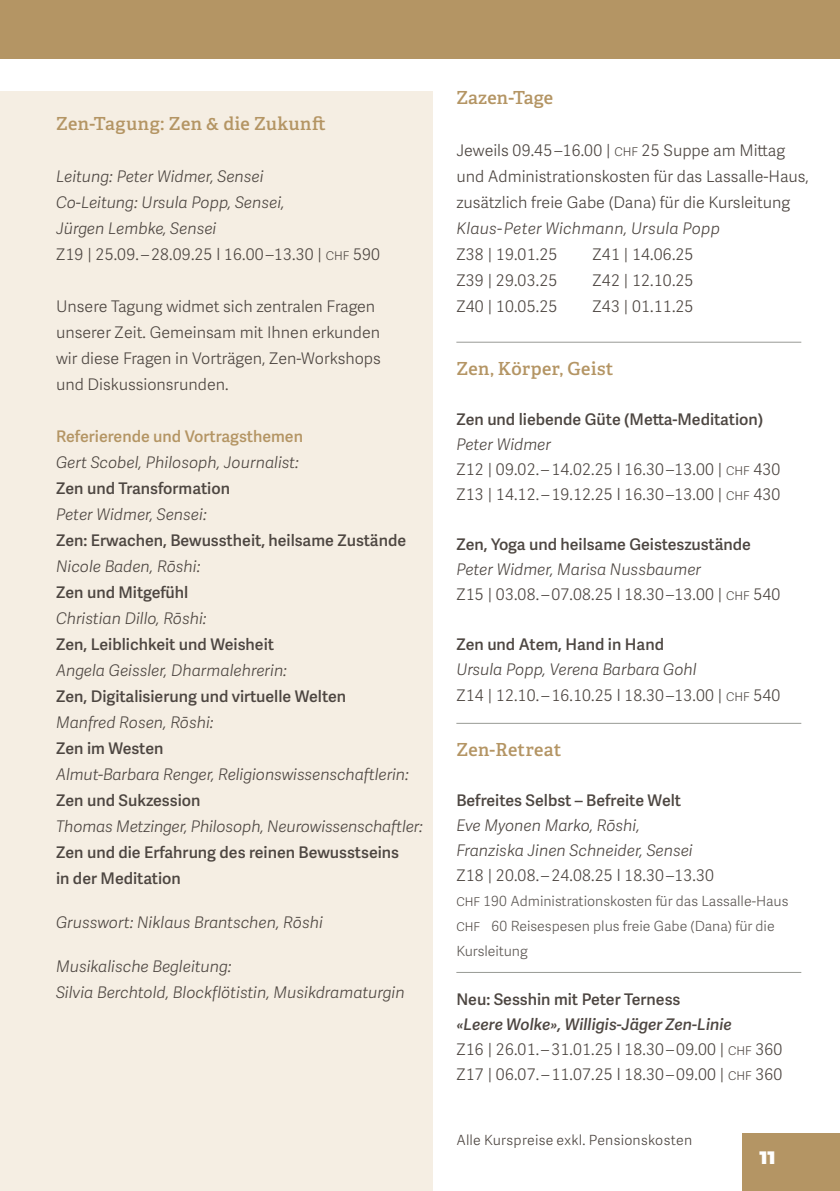
<style>
.page{position:relative;width:840px;height:1191px;background:#fff}
.page>*{position:absolute;margin:0;border:0;box-sizing:border-box;transform-origin:0 0}
.t1{font:600 18px "Adelle";letter-spacing:.02em;color:#b49564}
.t2{font:18px "Alfarn";color:#fff}
.t3{font:300 16px/26px "Adelle Sans";color:#4d4641}
.t4{font:italic 300 16px/26px "Adelle Sans";color:#4d4641}
.t5{font:600 16px/26px "Adelle Sans";color:#4d4641}
.t6{font:600 16px "Adelle Sans";color:#b49564}
.t7{font:300 14px/25px "Adelle Sans";color:#5e5955}
.t8{font:300 14px "Adelle Sans";letter-spacing:.02em;color:#4d4641}
.s1{font-style:normal}
.s2{font-style:normal;font-size:12px}
.s3{font-size:12px}
.s4{font-style:italic}
.s5{font-size:12px;color:#4d4641}
.s6{font-weight:600;font-style:italic}
</style>
<div class="page">
<div style="left:0;top:91px;width:432px;height:1100px;background:#f5eee3"></div>
<hr style="left:456px;top:342px;width:344px;height:1px;background:#989a95">
<hr style="left:456px;top:723px;width:344px;height:1px;background:#989a95">
<hr style="left:456px;top:972px;width:344px;height:1px;background:#989a95">
<div style="left:741px;top:1134px;width:98px;height:57px;background:#b49564"></div>
<div style="left:0;top:0;width:839px;height:58px;background:#b49564"></div>
<p class="t1" style="left:56px;top:112px;width:271px">Zen-Tagung: Zen &amp; die Zukunft</p>
<p class="t4" style="left:56px;top:163px;width:326px">Leitung: Peter Widmer, Sensei<br>Co-Leitung: Ursula Popp, Sensei,<br>Jürgen Lembke, Sensei<br><span class="s1">Z19 | 25.09. – 28.09.25 l 16.00 –13.30 |</span> <span class="s2">CHF</span> <span class="s1">590</span></p>
<p class="t3" style="left:56px;top:293px;width:326px">Unsere Tagung widmet sich zentralen Fragen unserer Zeit. Gemeinsam mit Ihnen erkunden wir diese Fragen in Vorträgen, Zen-Workshops und Diskussionsrunden.</p>
<p class="t6" style="left:56px;top:427px;width:248px">Referierende und Vortragsthemen</p>
<p class="t4" style="left:56px;top:449px;width:244px">Gert Scobel, Philosoph, Journalist:</p>
<p class="t5" style="left:56px;top:476px;width:175px">Zen und Transformation</p>
<p class="t4" style="left:56px;top:501px;width:152px">Peter Widmer, Sensei:</p>
<p class="t5" style="left:56px;top:528px;width:351px">Zen: Erwachen, Bewusstheit, heilsame Zustände</p>
<p class="t4" style="left:56px;top:553px;width:146px">Nicole Baden, Rōshi:</p>
<p class="t5" style="left:56px;top:580px;width:134px">Zen und Mitgefühl</p>
<p class="t4" style="left:56px;top:605px;width:152px">Christian Dillo, Rōshi:</p>
<p class="t5" style="left:56px;top:632px;width:219px">Zen, Leiblichkeit und Weisheit</p>
<p class="t4" style="left:56px;top:657px;width:232px">Angela Geissler, Dharmalehrerin:</p>
<p class="t5" style="left:56px;top:684px;width:291px">Zen, Digitalisierung und virtuelle Welten</p>
<p class="t4" style="left:56px;top:709px;width:159px">Manfred Rosen, Rōshi:</p>
<p class="t5" style="left:56px;top:736px;width:109px">Zen im Westen</p>
<p class="t4" style="left:56px;top:761px;width:354px">Almut-Barbara Renger, Religionswissenschaftlerin:</p>
<p class="t5" style="left:56px;top:788px;width:146px">Zen und Sukzession</p>
<p class="t4" style="left:56px;top:813px;width:368px">Thomas Metzinger, Philosoph, Neurowissenschaftler:</p>
<p class="t5" style="left:56px;top:840px;width:344px">Zen und die Erfahrung des reinen Bewusstseins in der Meditation</p>
<p class="t4" style="left:56px;top:909px;width:268px">Grusswort: Niklaus Brantschen, Rōshi</p>
<p class="t4" style="left:56px;top:953px;width:350px">Musikalische Begleitung:<br>Silvia Berchtold, Blockflötistin, Musikdramaturgin</p>
<p class="t1" style="left:456px;top:86px;width:98px">Zazen-Tage</p>
<p class="t3" style="left:456px;top:137px;width:354px">Jeweils 09.45 –16.00 | <span class="s3">CHF</span> 25 Suppe am Mittag und Administrationskosten für das Lassalle-Haus, zusätzlich freie Gabe (Dana) für die Kursleitung</p>
<p class="t4" style="left:456px;top:215px;width:265px">Klaus-Peter Wichmann, Ursula Popp</p>
<p class="t3" style="left:456px;top:241px;width:103px">Z38 | 19.01.25</p>
<p class="t3" style="left:592px;top:241px;width:103px">Z41 | 14.06.25</p>
<p class="t3" style="left:456px;top:267px;width:103px">Z39 | 29.03.25</p>
<p class="t3" style="left:592px;top:267px;width:103px">Z42 | 12.10.25</p>
<p class="t3" style="left:456px;top:293px;width:103px">Z40 | 10.05.25</p>
<p class="t3" style="left:592px;top:293px;width:103px">Z43 | 01.11.25</p>
<p class="t1" style="left:456px;top:357px;width:159px">Zen, Körper, Geist</p>
<p class="t5" style="left:456px;top:407px;width:308px">Zen und liebende Güte (Metta-Meditation)</p>
<p class="t3" style="left:456px;top:431px;width:326px;line-height:25px"><span class="s4">Peter Widmer<br></span>Z12 | 09.02. – 14.02.25 l 16.30 –13.00 | <span class="s3">CHF</span> 430<br>Z13 | 14.12. – 19.12.25 l 16.30 –13.00 | <span class="s3">CHF</span> 430</p>
<p class="t5" style="left:456px;top:532px;width:296px">Zen, Yoga und heilsame Geisteszustände</p>
<p class="t3" style="left:456px;top:556px;width:325px;line-height:25px"><span class="s4">Peter Widmer, Marisa Nussbaumer<br></span>Z15 | 03.08. – 07.08.25 l 18.30 –13.00 | <span class="s3">CHF</span> 540</p>
<p class="t5" style="left:456px;top:632px;width:209px">Zen und Atem, Hand in Hand</p>
<p class="t3" style="left:456px;top:656px;width:325px"><span class="s4">Ursula Popp, Verena Barbara Gohl<br></span>Z14 | 12.10. – 16.10.25 l 18.30 –13.00 | <span class="s3">CHF</span> 540</p>
<p class="t1" style="left:456px;top:738px;width:106px">Zen-Retreat</p>
<p class="t5" style="left:456px;top:788px;width:226px">Befreites Selbst – Befreite Welt</p>
<p class="t4" style="left:456px;top:812px;width:238px;line-height:25px">Eve Myonen Marko, Rōshi,<br>Franziska Jinen Schneider, Sensei</p>
<p class="t3" style="left:456px;top:862px;width:259px">Z18 | 20.08. – 24.08.25 l 18.30 –13.30</p>
<p class="t7" style="left:456px;top:888px;width:333px"><span class="s5">CHF</span> 190 Administrationskosten für das Lassalle-Haus<br><span class="s5">CHF</span> 60 Reisespesen plus freie Gabe (Dana) für die<br>Kursleitung</p>
<p class="t5" style="left:456px;top:987px;width:225px">Neu: Sesshin mit Peter Terness</p>
<p class="t3" style="left:456px;top:1011px;width:328px;line-height:25px"><span class="s6">«Leere Wolke», Willigis-Jäger Zen-Linie<br></span>Z16 | 26.01. – 31.01.25 l 18.30 – 09.00 | <span class="s3">CHF</span> 360<br>Z17 | 06.07. – 11.07.25 l 18.30 – 09.00 | <span class="s3">CHF</span> 360</p>
<p class="t8" style="left:456px;top:1129px;width:237px">Alle Kurspreise exkl. Pensionskosten</p>
<p class="t2" style="left:758px;top:1147px;width:17px">11</p>
</div>
